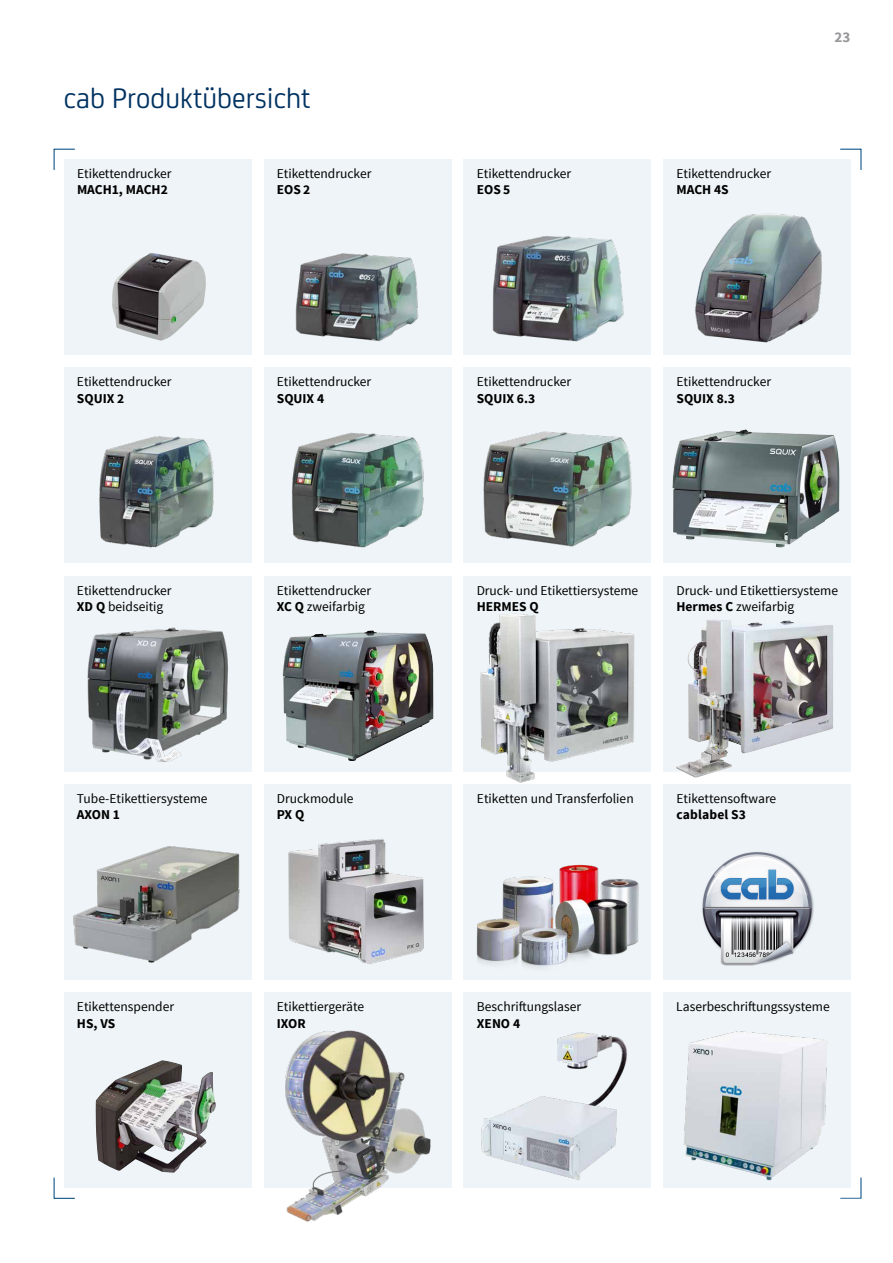
<style>
.page{position:relative;width:893px;height:1263px;background:#fff}
.page>*{position:absolute;margin:0;border:0;box-sizing:border-box;transform-origin:0 0}
.t1{font:30px "CA Sans";color:#003261}
.t2{font:700 15px "Source Sans Pro";color:#98989c}
.t3{font:13.5px/16.5px "Source Sans Pro";color:#000}
.t4{font:700 13.5px "Source Sans Pro";color:#000}
.s1{font-weight:700}
</style>
<div class="page">
<div style="left:464px;top:576px;width:187px;height:195px;background:#eef4f7"></div>
<img style="left:664px;top:784px;width:187px;height:196px">
<div style="left:64px;top:992px;width:187px;height:196px;background:#eef4f7"></div>
<div style="left:664px;top:992px;width:187px;height:196px;background:#eef4f7"></div>
<div style="left:64px;top:576px;width:187px;height:195px;background:#eef4f7"></div>
<div style="left:664px;top:368px;width:187px;height:195px;background:#eef4f7"></div>
<div style="left:464px;top:159px;width:187px;height:196px;background:#eef4f7"></div>
<div style="left:664px;top:159px;width:187px;height:196px;background:#eef4f7"></div>
<div style="left:64px;top:159px;width:187px;height:196px;background:#eef4f7"></div>
<div style="left:264px;top:576px;width:187px;height:195px;background:#eef4f7"></div>
<div style="left:464px;top:784px;width:187px;height:196px;background:#eef4f7"></div>
<div style="left:264px;top:784px;width:187px;height:196px;background:#eef4f7"></div>
<div style="left:64px;top:784px;width:187px;height:196px;background:#eef4f7"></div>
<svg style="left:664px;top:576px;width:187px;height:195px;background:#ccced1"></svg>
<svg style="left:53px;top:148px;width:22px;height:22px"></svg>
<svg style="left:840px;top:148px;width:22px;height:22px"></svg>
<svg style="left:53px;top:1177px;width:22px;height:22px"></svg>
<div style="left:464px;top:992px;width:187px;height:196px;background:#eef4f7"></div>
<div style="left:264px;top:992px;width:187px;height:196px;background:#eef4f7"></div>
<div style="left:64px;top:368px;width:187px;height:195px;background:#eef4f7"></div>
<div style="left:264px;top:368px;width:187px;height:195px;background:#eef4f7"></div>
<div style="left:464px;top:368px;width:187px;height:195px;background:#eef4f7"></div>
<div style="left:264px;top:159px;width:187px;height:196px;background:#eef4f7"></div>
<img style="left:96px;top:1060px;width:120px;height:113px">
<img style="left:476px;top:864px;width:163px;height:104px">
<img style="left:285px;top:1030px;width:146px;height:192px">
<img style="left:683px;top:1031px;width:145px;height:145px">
<img style="left:481px;top:1032px;width:146px;height:148px">
<img style="left:112px;top:253px;width:94px;height:88px">
<img style="left:695px;top:214px;width:127px;height:129px">
<img style="left:295px;top:253px;width:124px;height:88px">
<img style="left:492px;top:236px;width:132px;height:106px">
<img style="left:99px;top:436px;width:115px;height:112px">
<img style="left:292px;top:432px;width:132px;height:116px">
<img style="left:483px;top:431px;width:149px;height:116px">
<img style="left:672px;top:429px;width:167px;height:118px">
<img style="left:473px;top:613px;width:165px;height:170px">
<img style="left:288px;top:838px;width:136px;height:127px">
<img style="left:676px;top:619px;width:56px;height:159px">
<img style="left:87px;top:627px;width:141px;height:135px">
<img style="left:73px;top:846px;width:167px;height:117px">
<img style="left:282px;top:630px;width:152px;height:131px">
<svg style="left:578px;top:1176px;width:284px;height:23px"></svg>
<p class="t2" style="left:835px;top:28px;width:17px">23</p>
<h1 class="t1" style="left:64px;top:76px;width:248px">cab Produktübersicht</h1>
<p class="t3" style="left:77px;top:165px;width:96px">Etikettendrucker</p>
<p class="t4" style="left:77px;top:181px;width:92px">MACH1, MACH2</p>
<p class="t3" style="left:277px;top:165px;width:96px">Etikettendrucker</p>
<p class="t4" style="left:277px;top:181px;width:35px">EOS 2</p>
<p class="t3" style="left:477px;top:165px;width:96px">Etikettendrucker</p>
<p class="t4" style="left:477px;top:181px;width:35px">EOS 5</p>
<p class="t3" style="left:676px;top:165px;width:96px">Etikettendrucker</p>
<p class="t4" style="left:676px;top:181px;width:54px">MACH 4S</p>
<p class="t3" style="left:77px;top:374px;width:96px">Etikettendrucker</p>
<p class="t4" style="left:77px;top:389px;width:49px">SQUIX 2</p>
<p class="t3" style="left:277px;top:374px;width:96px">Etikettendrucker</p>
<p class="t4" style="left:277px;top:389px;width:49px">SQUIX 4</p>
<p class="t3" style="left:477px;top:374px;width:96px">Etikettendrucker</p>
<p class="t4" style="left:477px;top:389px;width:60px">SQUIX 6.3</p>
<p class="t3" style="left:676px;top:374px;width:96px">Etikettendrucker</p>
<p class="t4" style="left:676px;top:389px;width:60px">SQUIX 8.3</p>
<p class="t3" style="left:477px;top:582px;width:163px">Druck- und Etikettiersysteme</p>
<p class="t4" style="left:477px;top:598px;width:64px">HERMES Q</p>
<p class="t3" style="left:77px;top:582px;width:96px">Etikettendrucker<br><span class="s1">XD Q</span> beidseitig</p>
<p class="t3" style="left:277px;top:582px;width:96px">Etikettendrucker<br><span class="s1">XC Q</span> zweifarbig</p>
<p class="t3" style="left:676px;top:582px;width:163px">Druck- und Etikettiersysteme<br><span class="s1">Hermes C</span> zweifarbig</p>
<p class="t3" style="left:77px;top:790px;width:132px">Tube-Etikettiersysteme</p>
<p class="t4" style="left:77px;top:806px;width:45px">AXON 1</p>
<p class="t3" style="left:277px;top:790px;width:78px">Druckmodule</p>
<p class="t4" style="left:277px;top:806px;width:29px">PX Q</p>
<p class="t3" style="left:77px;top:999px;width:99px">Etikettenspender</p>
<p class="t4" style="left:77px;top:1014px;width:40px">HS, VS</p>
<p class="t3" style="left:277px;top:999px;width:89px">Etikettiergeräte</p>
<p class="t4" style="left:277px;top:1014px;width:30px">IXOR</p>
<p class="t3" style="left:477px;top:790px;width:158px">Etiketten und Transferfolien</p>
<p class="t3" style="left:676px;top:790px;width:101px">Etikettensoftware</p>
<p class="t4" style="left:676px;top:806px;width:71px">cablabel S3</p>
<p class="t3" style="left:477px;top:999px;width:106px">Beschriftungslaser</p>
<p class="t3" style="left:676px;top:999px;width:155px">Laserbeschriftungssysteme</p>
<p class="t4" style="left:477px;top:1014px;width:45px">XENO 4</p>
</div>
